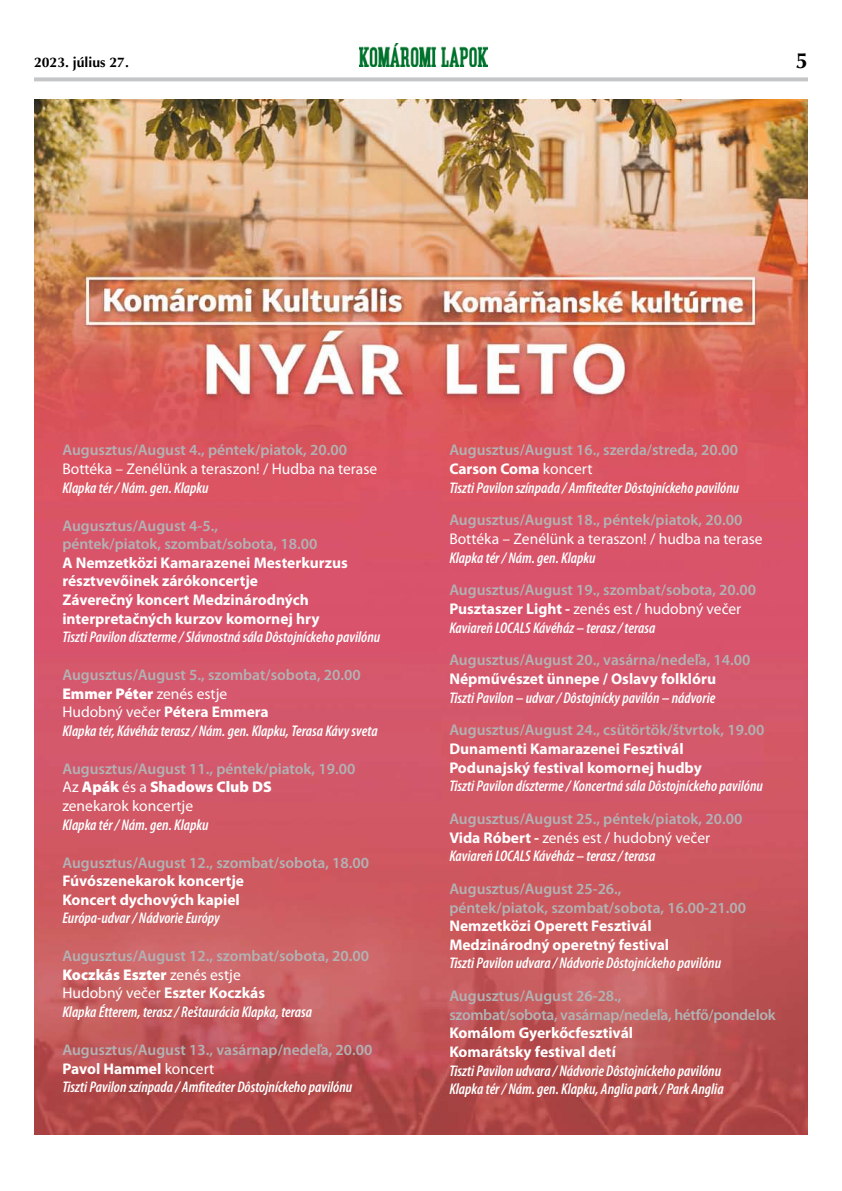
<style>
.page{position:relative;width:842px;height:1191px;background:#fff}
.page>*{position:absolute;margin:0;border:0;box-sizing:border-box;transform-origin:0 0}
.t1{font:700 22px "Optima CE";color:#000}
.t2{font:italic 600 condensed 15.5px/18.6px "Myriad Pro";color:#fff}
.t3{font:600 15.5px/18.6px "Myriad Pro";color:#b1b3b4}
.t4{font:700 15.5px/18.6px "Myriad Pro";color:#fff}
.t5{font:15.5px "Myriad Pro";color:#fff}
.t6{font:600 15.5px/18.6px "Myriad Pro";letter-spacing:-.02em;color:#b1b3b4}
.t7{font:700 14px "Optima CE";color:#000}
.s1{font-style:normal;font-stretch:normal;color:#b1b3b4}
.s2{font-weight:900;font-style:normal;font-stretch:normal}
.s3{font-weight:400;font-style:normal;font-stretch:normal}
.s4{font-weight:700;font-style:normal;font-stretch:normal}
.s5{font-weight:400;color:#fff}
.s6{font-weight:900;color:#fff}
.s7{font-weight:700;color:#fff}
.s8{font-style:italic;font-stretch:condensed;color:#fff}
</style>
<div class="page">
<svg style="left:34px;top:77px;width:774px;height:4px;background:#cacbcd"></svg>
<img style="left:360px;top:43px;width:127px;height:24px">
<img style="left:34px;top:99px;width:774px;height:1035px">
<p class="t7" style="left:34px;top:53px;width:96px">2023. július 27.</p>
<h1 class="t1" style="left:796px;top:46px;width:14px">5</h1>
<p class="t3" style="left:62px;top:441px;width:286px">Augusztus/August 4., péntek/piatok, 20.00</p>
<p class="t5" style="left:62px;top:460px;width:316px">Bottéka – Zenélünk a teraszon! / Hudba na terase</p>
<p class="t2" style="left:62px;top:478px;width:148px">Klapka tér / Nám. gen. Klapku</p>
<p class="t3" style="left:62px;top:516px;width:256px">Augusztus/August 4-5., péntek/piatok, szombat/sobota, 18.00</p>
<p class="t4" style="left:62px;top:553px;width:287px">A Nemzetközi Kamarazenei Mesterkurzus résztvevőinek zárókoncertje<br>Záverečný koncert Medzinárodných interpretačných kurzov komornej hry</p>
<p class="t2" style="left:62px;top:628px;width:319px">Tiszti Pavilon díszterme / Slávnostná sála Dôstojníckeho pavilónu</p>
<p class="t2" style="left:62px;top:666px;width:317px"><span class="s1">Augusztus/August 5., szombat/sobota, 20.00<br></span><span class="s2">Emmer Péter</span> <span class="s3">zenés estje<br>Hudobný večer</span> <span class="s4">Pétera Emmera<br></span>Klapka tér, Kávéház terasz / Nám. gen. Klapku, Terasa Kávy sveta</p>
<p class="t3" style="left:62px;top:759px;width:294px">Augusztus/August 11., péntek/piatok, 19.00<br><span class="s5">Az</span> <span class="s6">Apák</span> <span class="s5">és a</span> <span class="s6">Shadows Club DS<br></span><span class="s5">zenekarok koncertje</span></p>
<p class="t2" style="left:62px;top:815px;width:148px">Klapka tér / Nám. gen. Klapku</p>
<p class="t3" style="left:62px;top:853px;width:308px">Augusztus/August 12., szombat/sobota, 18.00</p>
<p class="t4" style="left:62px;top:871px;width:183px">Fúvószenekarok koncertje<br>Koncert dychových kapiel</p>
<p class="t2" style="left:62px;top:909px;width:159px">Európa-udvar / Nádvorie Európy</p>
<p class="t2" style="left:62px;top:947px;width:308px"><span class="s1">Augusztus/August 12., szombat/sobota, 20.00<br></span><span class="s2">Koczkás Eszter</span> <span class="s3">zenés estje<br>Hudobný večer</span> <span class="s4">Eszter Koczkás<br></span>Klapka Étterem, terasz / Reštaurácia Klapka, terasa</p>
<p class="t2" style="left:62px;top:1040px;width:312px"><span class="s1">Augusztus/August 13., vasárnap/nedeľa, 20.00<br></span><span class="s4">Pavol Hammel</span> <span class="s3">koncert<br></span>Tiszti Pavilon színpada / Amfiteáter Dôstojníckeho pavilónu</p>
<p class="t2" style="left:449px;top:441px;width:291px"><span class="s1">Augusztus/August 16., szerda/streda, 20.00<br></span><span class="s4">Carson Coma</span> <span class="s3">koncert<br></span>Tiszti Pavilon színpada / Amfiteáter Dôstojníckeho pavilónu</p>
<p class="t3" style="left:449px;top:511px;width:294px">Augusztus/August 18., péntek/piatok, 20.00</p>
<p class="t5" style="left:449px;top:530px;width:315px">Bottéka – Zenélünk a teraszon! / hudba na terase</p>
<p class="t2" style="left:449px;top:548px;width:148px">Klapka tér / Nám. gen. Klapku</p>
<p class="t3" style="left:449px;top:581px;width:308px">Augusztus/August 19., szombat/sobota, 20.00<br><span class="s7">Pusztaszer Light -</span> <span class="s5">zenés est / hudobný večer<br></span><span class="s8">Kaviareň LOCALS Kávéház – terasz / terasa</span></p>
<p class="t3" style="left:449px;top:651px;width:303px">Augusztus/August 20., vasárna/nedeľa, 14.00</p>
<p class="t4" style="left:449px;top:669px;width:268px">Népművészet ünnepe / Oslavy folklóru</p>
<p class="t2" style="left:449px;top:688px;width:268px">Tiszti Pavilon – udvar / Dôstojnícky pavilón – nádvorie</p>
<p class="t3" style="left:449px;top:721px;width:317px">Augusztus/August 24., csütörtök/štvrtok, 19.00</p>
<p class="t4" style="left:449px;top:739px;width:254px">Dunamenti Kamarazenei Fesztivál<br>Podunajský festival komornej hudby</p>
<p class="t2" style="left:449px;top:777px;width:315px">Tiszti Pavilon díszterme / Koncertná sála Dôstojníckeho pavilónu</p>
<p class="t3" style="left:449px;top:809px;width:294px">Augusztus/August 25., péntek/piatok, 20.00<br><span class="s7">Vida Róbert -</span> <span class="s5">zenés est / hudobný večer<br></span><span class="s8">Kaviareň LOCALS Kávéház – terasz / terasa</span></p>
<p class="t3" style="left:449px;top:879px;width:298px">Augusztus/August 25-26.,<br>péntek/piatok, szombat/sobota, 16.00-21.00</p>
<p class="t4" style="left:449px;top:917px;width:221px">Nemzetközi Operett Fesztivál<br>Medzinárodný operetný festival</p>
<p class="t2" style="left:449px;top:954px;width:273px">Tiszti Pavilon udvara / Nádvorie Dôstojníckeho pavilónu</p>
<p class="t6" style="left:449px;top:987px;width:328px">Augusztus/August 26-28.,<br>szombat/sobota, vasárnap/nedeľa, hétfő/pondelok</p>
<p class="t4" style="left:449px;top:1024px;width:185px">Komálom Gyerkőcfesztivál<br>Komarátsky festival detí</p>
<p class="t2" style="left:449px;top:1061px;width:276px">Tiszti Pavilon udvara / Nádvorie Dôstojníckeho pavilónu<br>Klapka tér / Nám. gen. Klapku, Anglia park / Park Anglia</p>
</div>
